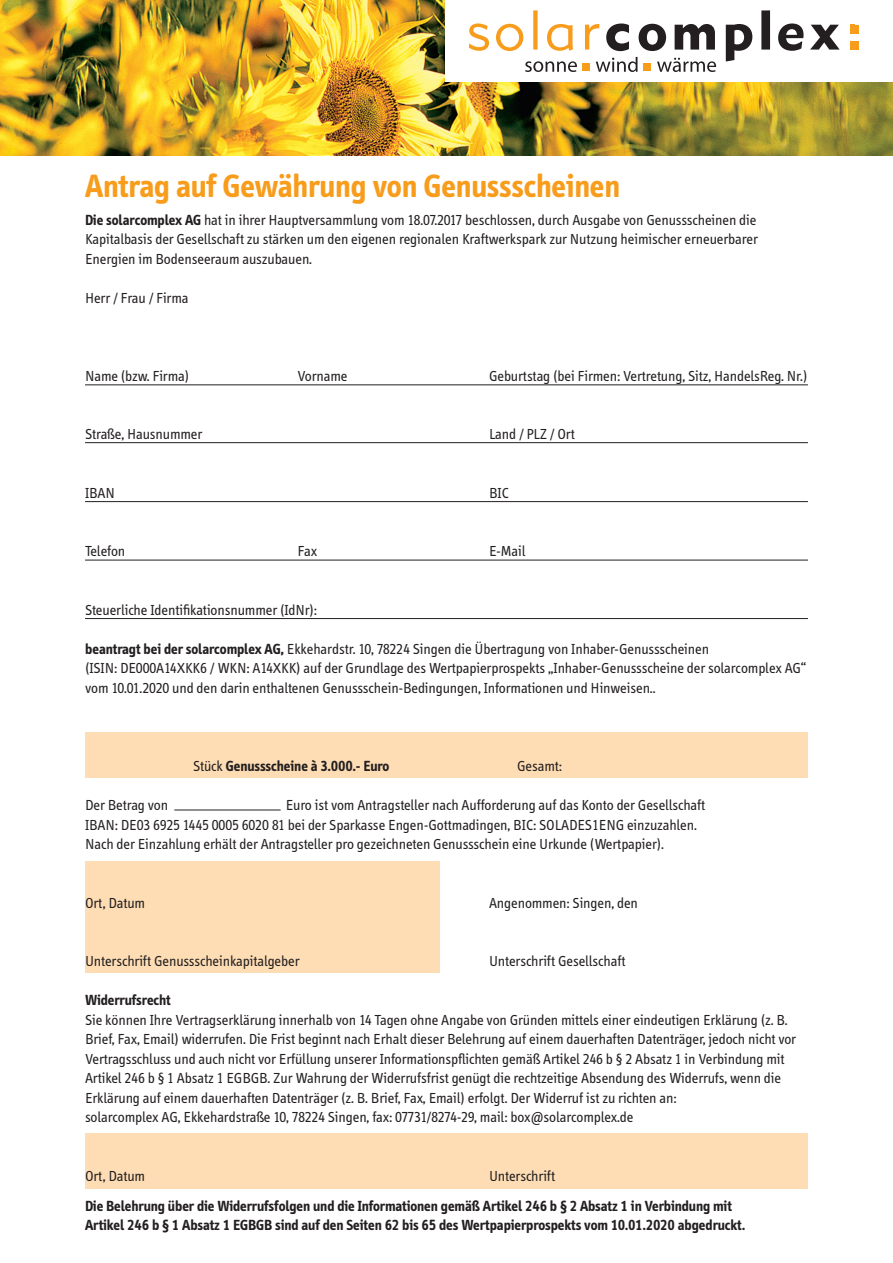
<style>
.page{position:relative;width:893px;height:1263px;background:#fff}
.page>*{position:absolute;margin:0;border:0;box-sizing:border-box;transform-origin:0 0}
.t1{font:700 33px "Info";color:#f89c1c}
.t2{font:15px/19.5px "Info";color:#231f20}
.t3{font:700 15px/19.5px "Info";color:#231f20}
.s1{font-weight:700}
.s2{font-weight:400}
</style>
<div class="page">
<div style="left:85px;top:1133px;width:723px;height:56px;background:#feddb4"></div>
<div style="left:85px;top:861px;width:355px;height:112px;background:#feddb4"></div>
<div style="left:85px;top:732px;width:723px;height:45px;background:#feddb4"></div>
<img style="left:0;top:0;width:893px;height:155px">
<div style="left:446px;top:0;width:447px;height:82px;background:#fff"></div>
<svg style="left:639px;top:24px;width:27px;height:27px"></svg>
<svg style="left:469px;top:23px;width:20px;height:28px"></svg>
<div style="left:533px;top:10px;width:5px;height:40px;background:#f89c1c"></div>
<svg style="left:547px;top:24px;width:26px;height:27px"></svg>
<svg style="left:585px;top:24px;width:14px;height:26px"></svg>
<svg style="left:675px;top:24px;width:40px;height:26px"></svg>
<svg style="left:726px;top:24px;width:26px;height:38px"></svg>
<div style="left:761px;top:10px;width:9px;height:40px;background:#231f20"></div>
<svg style="left:778px;top:23px;width:25px;height:28px"></svg>
<svg style="left:810px;top:25px;width:30px;height:25px"></svg>
<svg style="left:496px;top:24px;width:27px;height:27px"></svg>
<div style="left:850px;top:25px;width:9px;height:8px;background:#f89c1c"></div>
<div style="left:850px;top:41px;width:9px;height:9px;background:#f89c1c"></div>
<svg style="left:606px;top:24px;width:23px;height:27px"></svg>
<svg style="left:525px;top:61px;width:52px;height:11px"></svg>
<svg style="left:596px;top:57px;width:42px;height:15px"></svg>
<svg style="left:657px;top:58px;width:59px;height:14px"></svg>
<div style="left:582px;top:63px;width:8px;height:8px;background:#f89c1c"></div>
<div style="left:643px;top:63px;width:8px;height:8px;background:#f89c1c"></div>
<hr style="left:85px;top:385px;width:723px;height:1px;background:#231f20">
<hr style="left:85px;top:442px;width:723px;height:1px;background:#231f20">
<hr style="left:85px;top:501px;width:723px;height:1px;background:#231f20">
<hr style="left:85px;top:560px;width:723px;height:1px;background:#231f20">
<hr style="left:85px;top:618px;width:723px;height:1px;background:#231f20">
<hr style="left:174px;top:810px;width:107px;height:1px;background:#231f20">
<h1 class="t1" style="left:85px;top:167px;width:536px">Antrag auf Gewährung von Genussscheinen</h1>
<p class="t2" style="left:85px;top:210px;width:674px;text-align:justify"><span class="s1">Die solarcomplex AG</span> hat in ihrer Hauptversammlung vom 18.07.2017 beschlossen, durch Ausgabe von Genussscheinen die Kapitalbasis der Gesellschaft zu stärken um den eigenen regionalen Kraftwerkspark zur Nutzung heimischer erneuerbarer Energien im Bodenseeraum auszubauen.</p>
<p class="t2" style="left:85px;top:288px;width:105px">Herr / Frau / Firma</p>
<p class="t2" style="left:85px;top:366px;width:106px">Name (bzw. Firma)</p>
<p class="t2" style="left:298px;top:366px;width:51px">Vorname</p>
<p class="t2" style="left:489px;top:366px;width:320px">Geburtstag (bei Firmen: Vertretung, Sitz, HandelsReg. Nr.)</p>
<p class="t2" style="left:85px;top:425px;width:119px">Straße, Hausnummer</p>
<p class="t2" style="left:489px;top:425px;width:87px">Land / PLZ / Ort</p>
<p class="t2" style="left:85px;top:483px;width:31px">IBAN</p>
<p class="t2" style="left:489px;top:483px;width:21px">BIC</p>
<p class="t2" style="left:85px;top:542px;width:42px">Telefon</p>
<p class="t2" style="left:298px;top:542px;width:21px">Fax</p>
<p class="t2" style="left:489px;top:542px;width:38px">E-Mail</p>
<p class="t2" style="left:85px;top:600px;width:233px">Steuerliche Identifikationsnummer (IdNr):</p>
<p class="t2" style="left:85px;top:639px;width:723px"><span class="s1">beantragt bei der solarcomplex AG,</span> Ekkehardstr. 10, 78224 Singen die Übertragung von Inhaber-Genussscheinen<br>(ISIN: DE000A14XKK6 / WKN: A14XKK) auf der Grundlage des Wertpapierprospekts „Inhaber-Genussscheine der solarcomplex AG“ vom 10.01.2020 und den darin enthaltenen Genussschein-Bedingungen, Informationen und Hinweisen..</p>
<p class="t3" style="left:193px;top:756px;width:198px"><span class="s2">Stück</span> Genussscheine à 3.000.- Euro</p>
<p class="t2" style="left:517px;top:756px;width:46px">Gesamt:</p>
<p class="t2" style="left:85px;top:795px;width:622px;text-indent:201px">Euro ist vom Antragsteller nach Aufforderung auf das Konto der Gesellschaft<br>IBAN: DE03 6925 1445 0005 6020 81 bei der Sparkasse Engen-Gottmadingen, BIC: SOLADES1ENG einzuzahlen.<br>Nach der Einzahlung erhält der Antragsteller pro gezeichneten Genussschein eine Urkunde (Wertpapier).</p>
<p class="t2" style="left:85px;top:795px;width:85px">Der Betrag von</p>
<p class="t2" style="left:85px;top:893px;width:62px">Ort, Datum</p>
<p class="t2" style="left:489px;top:893px;width:150px">Angenommen: Singen, den</p>
<p class="t2" style="left:85px;top:951px;width:216px">Unterschrift Genussscheinkapitalgeber</p>
<p class="t2" style="left:489px;top:951px;width:138px">Unterschrift Gesellschaft</p>
<p class="t3" style="left:85px;top:990px;width:87px">Widerrufsrecht</p>
<p class="t2" style="left:85px;top:1010px;width:712px">Sie können Ihre Vertragserklärung innerhalb von 14 Tagen ohne Angabe von Gründen mittels einer eindeutigen Erklärung (z. B.<br>Brief, Fax, Email) widerrufen. Die Frist beginnt nach Erhalt dieser Belehrung auf einem dauerhaften Datenträger, jedoch nicht vor Vertragsschluss und auch nicht vor Erfüllung unserer Informationspflichten gemäß Artikel 246 b § 2 Absatz 1 in Verbindung mit Artikel 246 b § 1 Absatz 1 EGBGB. Zur Wahrung der Widerrufsfrist genügt die rechtzeitige Absendung des Widerrufs, wenn die Erklärung auf einem dauerhaften Datenträger (z. B. Brief, Fax, Email) erfolgt. Der Widerruf ist zu richten an:<br>solarcomplex AG, Ekkehardstraße 10, 78224 Singen, fax: 07731/8274-29, mail: box@solarcomplex.de</p>
<p class="t2" style="left:85px;top:1166px;width:62px">Ort, Datum</p>
<p class="t2" style="left:489px;top:1166px;width:68px">Unterschrift</p>
<p class="t3" style="left:85px;top:1196px;width:662px">Die Belehrung über die Widerrufsfolgen und die Informationen gemäß Artikel 246 b § 2 Absatz 1 in Verbindung mit<br>Artikel 246 b § 1 Absatz 1 EGBGB sind auf den Seiten 62 bis 65 des Wertpapierprospekts vom 10.01.2020 abgedruckt.</p>
</div>
